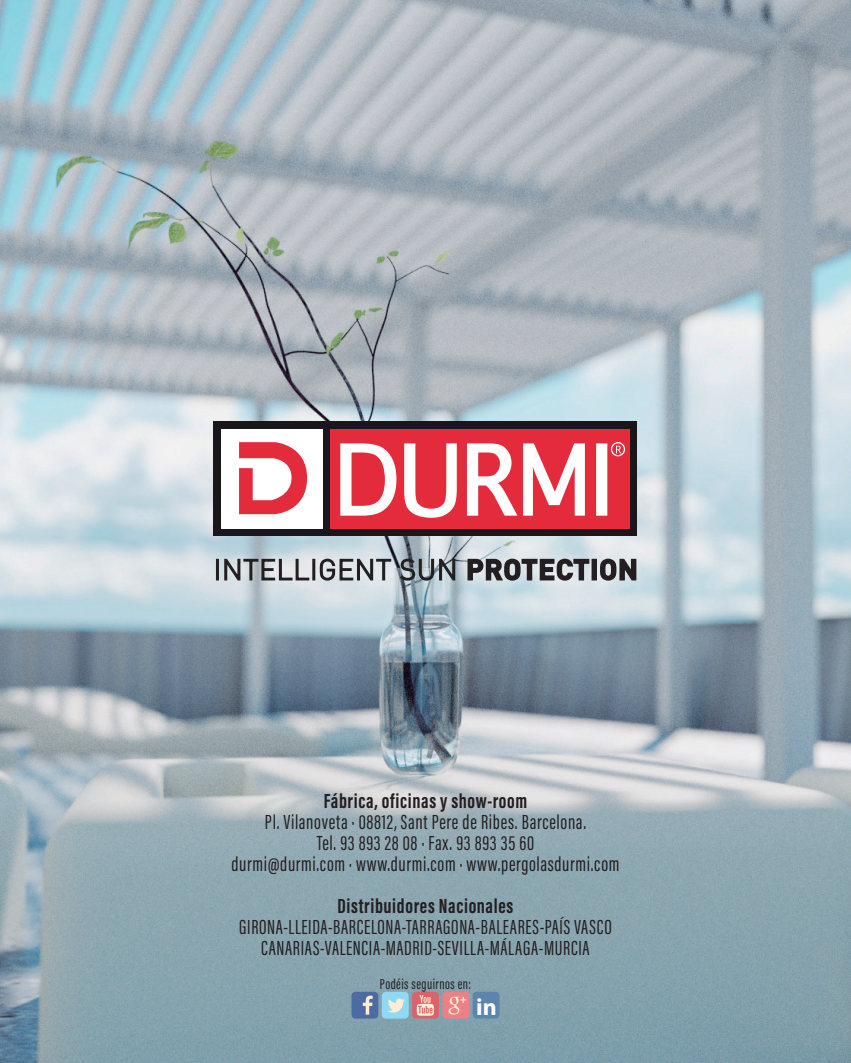
<style>
.page{position:relative;width:851px;height:1063px;background:#fff}
.page>*{position:absolute;margin:0;border:0;box-sizing:border-box;transform-origin:0 0}
.t1{font:700 23.85px "Myriad Pro";color:#fff}
.t2{font:21px "Acumin Pro Extra Cond";letter-spacing:.03em;color:#231f20}
.t3{font:700 21px "Acumin Pro Extra Cond";letter-spacing:.03em;color:#231f20}
.t4{font:15px "Acumin Pro Extra Cond";letter-spacing:.03em;color:#231f20}
</style>
<div class="page">
<img style="left:0;top:0;width:850px;height:1063px">
<div style="left:213px;top:421px;width:424px;height:114px;background:#1a171c"></div>
<div style="left:221px;top:429px;width:102px;height:99px;background:#fff"></div>
<div style="left:330px;top:429px;width:299px;height:99px;background:#e32b3b"></div>
<svg style="left:239px;top:442px;width:68px;height:72px"></svg>
<svg style="left:340px;top:443px;width:57px;height:73px"></svg>
<svg style="left:404px;top:443px;width:53px;height:75px"></svg>
<svg style="left:467px;top:443px;width:118px;height:73px"></svg>
<div style="left:596px;top:443px;width:11px;height:73px;background:#fff;border:2px solid #fff"></div>
<svg style="left:616px;top:446px;width:5px;height:7px"></svg>
<div style="left:610px;top:442px;width:15px;height:14px;border:1px solid #fff;border-radius:50%"></div>
<div style="left:216px;top:559px;width:3px;height:21px;border:2px solid #231f20"></div>
<svg style="left:217px;top:557px;width:175px;height:25px;background:#a2a5a8"></svg>
<svg style="left:399px;top:557px;width:57px;height:25px"></svg>
<svg style="left:466px;top:558px;width:124px;height:24px;background:#7b7d80"></svg>
<div style="left:591px;top:559px;width:6px;height:21px;border:2px solid #231f20"></div>
<svg style="left:598px;top:558px;width:39px;height:24px"></svg>
<div style="left:351px;top:992px;width:27px;height:27px;background:#4d6ba3;border-radius:4px"></div>
<svg style="left:363px;top:996px;width:9px;height:19px"></svg>
<svg style="left:412px;top:992px;width:27px;height:27px"></svg>
<div style="left:382px;top:992px;width:26px;height:27px;background:#8fd9f5;border-radius:4px"></div>
<svg style="left:388px;top:999px;width:17px;height:14px"></svg>
<div style="left:442px;top:992px;width:27px;height:27px;background:#ed8087;border-radius:4px"></div>
<svg style="left:448px;top:997px;width:18px;height:18px"></svg>
<div style="left:472px;top:992px;width:27px;height:27px;background:#5c85ad;border-radius:4px"></div>
<p class="t3" style="left:323px;top:788px;width:205px">Fábrica, oficinas y show-room</p>
<p class="t2" style="left:265px;top:810px;width:322px">Pl. Vilanoveta · 08812, Sant Pere de Ribes. Barcelona.</p>
<p class="t2" style="left:317px;top:831px;width:219px">Tel. 93 893 28 08 · Fax. 93 893 35 60</p>
<p class="t2" style="left:231px;top:852px;width:389px">durmi@durmi.com · www.durmi.com · www.pergolasdurmi.com</p>
<p class="t3" style="left:337px;top:893px;width:177px">Distribuidores Nacionales</p>
<p class="t2" style="left:239px;top:915px;width:374px">GIRONA-LLEIDA-BARCELONA-TARRAGONA-BALEARES-PAÍS VASCO</p>
<p class="t2" style="left:261px;top:936px;width:330px">CANARIAS-VALENCIA-MADRID-SEVILLA-MÁLAGA-MURCIA</p>
<p class="t4" style="left:380px;top:975px;width:92px">Podéis seguirnos en:</p>
<p class="t1" style="left:476px;top:991px;width:22px">in</p>
</div>
